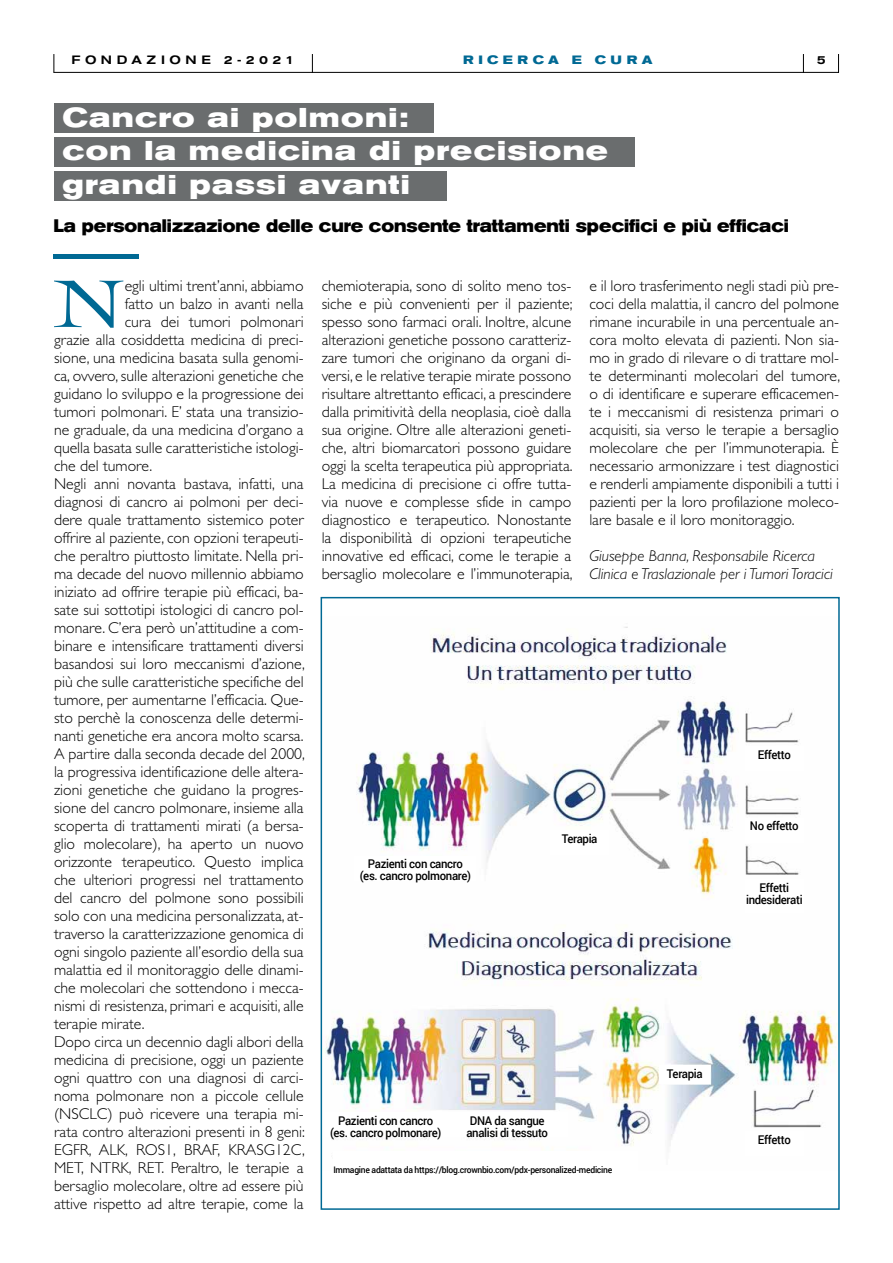
<style>
.page{position:relative;width:893px;height:1263px;background:#fff}
.page>*{position:absolute;margin:0;border:0;box-sizing:border-box;transform-origin:0 0}
.t1{font:70.8px "Cochin";color:#006994;scale:1.25 1}
.t2{font:700 expanded 27px/33.9px "Akzidenz Grotesk BE";letter-spacing:.05em;color:#fff}
.t3{font:700 expanded 18px "Akzidenz Grotesk BE";color:#000;scale:.85 1}
.t4{font:300 15.75px/18px "Gill Sans";color:#000;text-align:justify}
.t5{font:italic 300 15.75px/18px "Gill Sans";color:#000}
.t6{font:500 12px/12px "Roboto";letter-spacing:-.03em;color:#000;text-align:center;scale:.95 1}
.t7{font:500 expanded 12px "Akzidenz Grotesk BE";letter-spacing:.37em;color:#000}
.t8{font:700 expanded 12px "Akzidenz Grotesk BE";letter-spacing:.38em;color:#006994}
.t9{font:500 9px "Roboto";letter-spacing:-.03em;color:#000;scale:.95 1}
</style>
<div class="page">
<svg style="left:53px;top:54px;width:1px;height:18px"></svg>
<svg style="left:838px;top:54px;width:1px;height:18px"></svg>
<svg style="left:803px;top:54px;width:1px;height:18px"></svg>
<hr style="left:53px;top:72px;width:786px;height:1px;background:#000">
<svg style="left:312px;top:54px;width:1px;height:18px"></svg>
<div style="left:54px;top:103px;width:380px;height:30px;background:#6a6d6e"></div>
<div style="left:54px;top:137px;width:581px;height:30px;background:#6a6d6e"></div>
<div style="left:54px;top:171px;width:392px;height:30px;background:#6a6d6e"></div>
<hr style="left:53px;top:255px;width:85px;height:4px;background:#006994">
<img style="left:325px;top:627px;width:512px;height:519px">
<div style="left:321px;top:597px;width:519px;height:613px;border:2px solid #006994"></div>
<div style="left:355px;top:856px;width:121px;height:24px;background:#fff"></div>
<div style="left:325px;top:1112px;width:121px;height:25px;background:#fff"></div>
<div style="left:446px;top:1112px;width:122px;height:25px;background:#fff"></div>
<div style="left:550px;top:830px;width:59px;height:25px;background:#fff"></div>
<div style="left:660px;top:1065px;width:50px;height:19px;background:#fff"></div>
<div style="left:745px;top:747px;width:59px;height:24px;background:#fff"></div>
<div style="left:745px;top:1131px;width:59px;height:25px;background:#fff"></div>
<div style="left:745px;top:818px;width:59px;height:24px;background:#fff"></div>
<div style="left:745px;top:879px;width:59px;height:34px;background:#fff"></div>
<p class="t7" style="left:72px;top:53px;width:224px">FONDAZIONE 2-2021</p>
<p class="t8" style="left:463px;top:53px;width:191px">RICERCA E CURA</p>
<p class="t7" style="left:817px;top:53px;width:10px">5</p>
<h2 class="t2" style="left:63px;top:101px;width:547px">Cancro ai polmoni:<br>con la medicina di precisione grandi passi avanti</h2>
<p class="t3" style="left:53px;top:215px;width:867px">La personalizzazione delle cure consente trattamenti specifici e più efficaci</p>
<h1 class="t1" style="left:53px;top:256px;width:59px">N</h1>
<p class="t4" style="left:125px;top:277px;width:180px">egli ultimi trent’anni, abbiamo</p>
<p class="t4" style="left:125px;top:295px;width:180px">fatto un balzo in avanti nella</p>
<p class="t4" style="left:125px;top:313px;width:180px">cura dei tumori polmonari</p>
<p class="t4" style="left:54px;top:331px;width:251px">grazie alla cosiddetta medicina di preci-</p>
<p class="t4" style="left:54px;top:349px;width:251px">sione, una medicina basata sulla genomi-</p>
<p class="t4" style="left:54px;top:367px;width:251px">ca, ovvero, sulle alterazioni genetiche che</p>
<p class="t4" style="left:54px;top:385px;width:251px">guidano lo sviluppo e la progressione dei</p>
<p class="t4" style="left:54px;top:403px;width:251px">tumori polmonari. E’ stata una transizio-</p>
<p class="t4" style="left:54px;top:421px;width:251px">ne graduale, da una medicina d’organo a</p>
<p class="t4" style="left:54px;top:439px;width:251px">quella basata sulle caratteristiche istologi-</p>
<p class="t4" style="left:54px;top:457px;width:100px">che del tumore.</p>
<p class="t4" style="left:54px;top:475px;width:251px">Negli anni novanta bastava, infatti, una</p>
<p class="t4" style="left:54px;top:493px;width:251px">diagnosi di cancro ai polmoni per deci-</p>
<p class="t4" style="left:54px;top:511px;width:251px">dere quale trattamento sistemico poter</p>
<p class="t4" style="left:54px;top:529px;width:251px">offrire al paziente, con opzioni terapeuti-</p>
<p class="t4" style="left:54px;top:547px;width:251px">che peraltro piuttosto limitate. Nella pri-</p>
<p class="t4" style="left:54px;top:565px;width:251px">ma decade del nuovo millennio abbiamo</p>
<p class="t4" style="left:54px;top:583px;width:251px">iniziato ad offrire terapie più efficaci, ba-</p>
<p class="t4" style="left:54px;top:601px;width:251px">sate sui sottotipi istologici di cancro pol-</p>
<p class="t4" style="left:54px;top:619px;width:251px">monare. C’era però un’attitudine a com-</p>
<p class="t4" style="left:54px;top:637px;width:251px">binare e intensificare trattamenti diversi</p>
<p class="t4" style="left:54px;top:655px;width:252px">basandosi sui loro meccanismi d’azione,</p>
<p class="t4" style="left:54px;top:673px;width:251px">più che sulle caratteristiche specifiche del</p>
<p class="t4" style="left:54px;top:691px;width:251px">tumore, per aumentarne l’efficacia. Que-</p>
<p class="t4" style="left:54px;top:709px;width:251px">sto perchè la conoscenza delle determi-</p>
<p class="t4" style="left:54px;top:727px;width:251px">nanti genetiche era ancora molto scarsa.</p>
<p class="t4" style="left:54px;top:745px;width:252px">A partire dalla seconda decade del 2000,</p>
<p class="t4" style="left:54px;top:763px;width:251px">la progressiva identificazione delle altera-</p>
<p class="t4" style="left:54px;top:781px;width:251px">zioni genetiche che guidano la progres-</p>
<p class="t4" style="left:54px;top:799px;width:251px">sione del cancro polmonare, insieme alla</p>
<p class="t4" style="left:54px;top:817px;width:251px">scoperta di trattamenti mirati (a bersa-</p>
<p class="t4" style="left:54px;top:835px;width:251px">glio molecolare), ha aperto un nuovo</p>
<p class="t4" style="left:54px;top:853px;width:251px">orizzonte terapeutico. Questo implica</p>
<p class="t4" style="left:54px;top:871px;width:251px">che ulteriori progressi nel trattamento</p>
<p class="t4" style="left:54px;top:889px;width:251px">del cancro del polmone sono possibili</p>
<p class="t4" style="left:54px;top:907px;width:251px">solo con una medicina personalizzata, at-</p>
<p class="t4" style="left:54px;top:925px;width:251px">traverso la caratterizzazione genomica di</p>
<p class="t4" style="left:54px;top:943px;width:251px">ogni singolo paziente all’esordio della sua</p>
<p class="t4" style="left:54px;top:961px;width:251px">malattia ed il monitoraggio delle dinami-</p>
<p class="t4" style="left:54px;top:979px;width:251px">che molecolari che sottendono i mecca-</p>
<p class="t4" style="left:54px;top:997px;width:251px">nismi di resistenza, primari e acquisiti, alle</p>
<p class="t4" style="left:54px;top:1015px;width:92px">terapie mirate.</p>
<p class="t4" style="left:54px;top:1033px;width:251px">Dopo circa un decennio dagli albori della</p>
<p class="t4" style="left:54px;top:1051px;width:251px">medicina di precisione, oggi un paziente</p>
<p class="t4" style="left:54px;top:1069px;width:251px">ogni quattro con una diagnosi di carci-</p>
<p class="t4" style="left:54px;top:1087px;width:251px">noma polmonare non a piccole cellule</p>
<p class="t4" style="left:54px;top:1105px;width:251px">(NSCLC) può ricevere una terapia mi-</p>
<p class="t4" style="left:54px;top:1123px;width:252px">rata contro alterazioni presenti in 8 geni:</p>
<p class="t4" style="left:54px;top:1141px;width:252px">EGFR, ALK, ROS1, BRAF, KRASG12C,</p>
<p class="t4" style="left:54px;top:1159px;width:251px">MET, NTRK, RET. Peraltro, le terapie a</p>
<p class="t4" style="left:54px;top:1177px;width:251px">bersaglio molecolare, oltre ad essere più</p>
<p class="t4" style="left:54px;top:1195px;width:251px">attive rispetto ad altre terapie, come la</p>
<p class="t4" style="left:322px;top:277px;width:252px">chemioterapia, sono di solito meno tos&shy;siche e più convenienti per il paziente; spesso sono farmaci orali. Inoltre, alcune alterazioni genetiche possono caratteriz&shy;zare tumori che originano da organi di&shy;versi, e le relative terapie mirate possono risultare altrettanto efficaci, a prescindere dalla primitività della neoplasia, cioè dalla sua origine. Oltre alle alterazioni geneti&shy;che, altri biomarcatori possono guidare oggi la scelta terapeutica più appropriata.<br>La medicina di precisione ci offre tutta&shy;via nuove e complesse sfide in campo diagnostico e terapeutico. Nonostante la disponibilità di opzioni terapeutiche innovative ed efficaci, come le terapie a bersaglio molecolare e l’immunoterapia,</p>
<p class="t4" style="left:589px;top:277px;width:252px">e il loro trasferimento negli stadi più pre&shy;coci della malattia, il cancro del polmone rimane incurabile in una percentuale an&shy;cora molto elevata di pazienti. Non sia&shy;mo in grado di rilevare o di trattare mol&shy;te determinanti molecolari del tumore, o di identificare e superare efficacemen&shy;te i meccanismi di resistenza primari o acquisiti, sia verso le terapie a bersaglio molecolare che per l’immunoterapia. È necessario armonizzare i test diagnostici e renderli ampiamente disponibili a tutti i pazienti per la loro profilazione moleco&shy;lare basale e il loro monitoraggio.</p>
<p class="t5" style="left:589px;top:547px;width:245px">Giuseppe Banna, Responsabile Ricerca<br>Clinica e Traslazionale per i Tumori Toracici</p>
<p class="t6" style="left:758px;top:748px;width:36px">Effetto</p>
<p class="t6" style="left:360px;top:857px;width:119px">Pazienti con cancro (es. cancro polmonare)</p>
<p class="t6" style="left:562px;top:832px;width:39px">Terapia</p>
<p class="t6" style="left:750px;top:820px;width:53px">No effetto</p>
<p class="t6" style="left:746px;top:881px;width:61px">Effetti indesiderati</p>
<p class="t6" style="left:330px;top:1114px;width:119px">Pazienti con cancro (es. cancro polmonare)</p>
<p class="t6" style="left:466px;top:1114px;width:87px;text-align:left">DNA da sangue analisi di tessuto</p>
<p class="t9" style="left:333px;top:1163px;width:295px">Immagine adattata da https://blog.crownbio.com/pdx-personalized-medicine</p>
<p class="t6" style="left:667px;top:1067px;width:39px">Terapia</p>
<p class="t6" style="left:758px;top:1133px;width:36px">Effetto</p>
</div>
